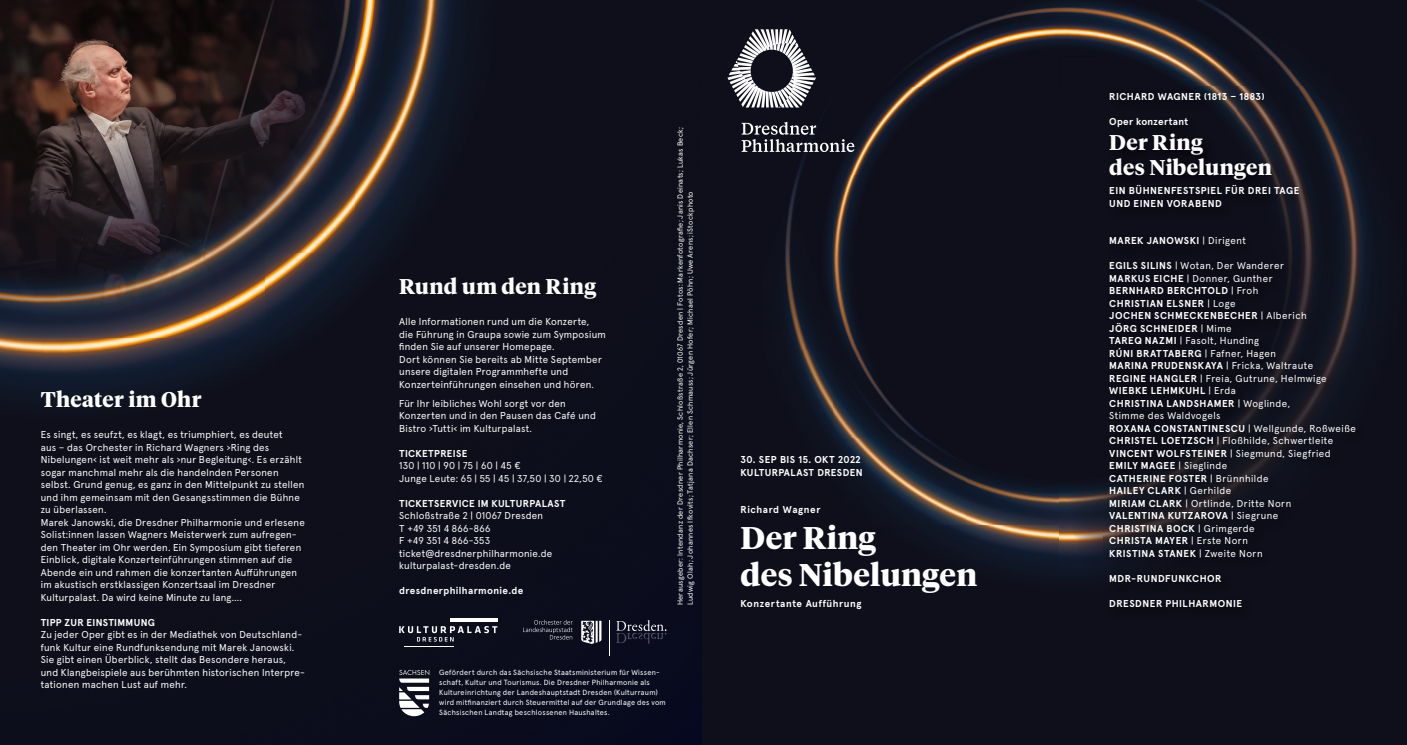
<style>
.page{position:relative;width:1407px;height:745px;background:#fff}
.page>*{position:absolute;margin:0;border:0;box-sizing:border-box;transform-origin:0 0}
.t1{font:700 31.25px/36.2px "Tiempos Headline";letter-spacing:.01em;color:#fff}
.t2{font:700 21.25px/25px "Tiempos Headline";letter-spacing:.015em;color:#fff}
.t3{font:10px/12.5px "Apercu Pro";letter-spacing:.03em;color:#fff}
.t4{font:700 10px/12.5px "Apercu Pro";letter-spacing:.045em;color:#fff}
.t5{font:700 10px "Apercu Pro";letter-spacing:.025em;color:#fff}
.t6{font:7.5px/10px "Apercu Pro";letter-spacing:.035em;color:#fff}
.s1{font-weight:400}
</style>
<div class="page">
<img style="left:702px;top:0;width:396px;height:87px">
<img style="left:1098px;top:0;width:309px;height:56px">
<img style="left:702px;top:87px;width:357px;height:613px">
<div style="left:702px;top:700px;width:574px;height:44px;background:#0e0f1a"></div>
<svg style="left:741px;top:122px;width:113px;height:30px;background:#464750"></svg>
<svg style="left:727px;top:29px;width:89px;height:78px"></svg>
<img style="left:354px;top:0;width:348px;height:263px">
<div style="left:351px;top:263px;width:351px;height:481px;background:#0d0e1b"></div>
<img style="left:0;top:338px;width:351px;height:406px">
<div style="left:1059px;top:56px;width:87px;height:129px;background:#0e0f1a"></div>
<img style="left:1146px;top:56px;width:261px;height:43px">
<div style="left:1371px;top:99px;width:36px;height:301px;background:#0e101b"></div>
<img style="left:1059px;top:185px;width:44px;height:387px">
<div style="left:1363px;top:400px;width:44px;height:344px;background:#0e0f1a"></div>
<div style="left:1059px;top:572px;width:87px;height:129px;background:#0e0f1a"></div>
<div style="left:1146px;top:623px;width:130px;height:78px;background:#0e0f1a"></div>
<div style="left:1276px;top:623px;width:87px;height:121px;background:#0e0f1a"></div>
<svg style="left:523px;top:619px;width:50px;height:20px"></svg>
<svg style="left:581px;top:620px;width:20px;height:23px"></svg>
<svg style="left:616px;top:619px;width:50px;height:24px"></svg>
<hr style="left:609px;top:619px;width:1px;height:36px;background:#fff">
<svg style="left:399px;top:625px;width:98px;height:16px;background:#393a46"></svg>
<hr style="left:450px;top:618px;width:47px;height:3px;background:#fff">
<hr style="left:404px;top:645px;width:50px;height:1px;background:#fff">
<img style="left:0;top:0;width:354px;height:338px">
<img style="left:1103px;top:86px;width:268px;height:537px">
<svg style="left:399px;top:669px;width:30px;height:46px"></svg>
<h2 class="t2" style="left:41px;top:385px;width:162px">Theater im Ohr</h2>
<p class="t3" style="left:41px;top:427px;width:266px">Es singt, es seufzt, es klagt, es triumphiert, es deutet<br>aus – das Orchester in Richard Wagners ›Ring des Nibelungen‹ ist weit mehr als ›nur Begleitung‹. Es erzählt sogar manchmal mehr als die handelnden Personen selbst. Grund genug, es ganz in den Mittelpunkt zu stellen und ihm gemeinsam mit den Gesangsstimmen die Bühne zu überlassen.<br>Marek Janowski, die Dresdner Philharmonie und erlesene Solist:innen lassen Wagners Meisterwerk zum aufregen&shy;den Theater im Ohr werden. Ein Symposium gibt tieferen Einblick, digitale Konzerteinführungen stimmen auf die Abende ein und rahmen die konzertanten Aufführungen im akustisch erstklassigen Konzertsaal im Dresdner Kulturpalast. Da wird keine Minute zu lang….</p>
<p class="t4" style="left:41px;top:615px;width:116px">TIPP ZUR EINSTIMMUNG</p>
<p class="t3" style="left:41px;top:627px;width:266px">Zu jeder Oper gibt es in der Mediathek von Deutschland&shy;funk Kultur eine Rundfunksendung mit Marek Janowski.<br>Sie gibt einen Überblick, stellt das Besondere heraus, und Klangbeispiele aus berühmten historischen Interpre&shy;tationen machen Lust auf mehr.</p>
<h2 class="t2" style="left:399px;top:273px;width:199px">Rund um den Ring</h2>
<p class="t3" style="left:399px;top:314px;width:208px">Alle Informationen rund um die Konzerte, die Führung in Graupa sowie zum Symposium finden Sie auf unserer Homepage.<br>Dort können Sie bereits ab Mitte September unsere digitalen Programmhefte und Konzerteinführungen einsehen und hören.</p>
<p class="t3" style="left:399px;top:396px;width:198px">Für Ihr leibliches Wohl sorgt vor den<br>Konzerten und in den Pausen das Café und<br>Bistro ›Tutti‹ im Kulturpalast.</p>
<p class="t5" style="left:399px;top:445px;width:70px">TICKETPREISE</p>
<p class="t3" style="left:399px;top:458px;width:205px">130 | 110 | 90 | 75 | 60 | 45 €<br>Junge Leute: 65 | 55 | 45 | 37,50 | 30 | 22,50 €</p>
<p class="t4" style="left:399px;top:496px;width:168px">TICKETSERVICE IM KULTURPALAST</p>
<p class="t3" style="left:399px;top:508px;width:155px">Schloßstraße 2 | 01067 Dresden<br>T +49 351 4 866-866<br>F +49 351 4 866-353 ticket@dresdnerphilharmonie.de kulturpalast-dresden.de</p>
<p class="t4" style="left:399px;top:583px;width:126px">dresdnerphilharmonie.de</p>
<p class="t6" style="left:675px;top:605px;width:479px;rotate:-90deg">Herausgeber: Intendanz der Dresdner Philharmonie, Schloßstraße 2, 01067 Dresden | Fotos: Markenfotografie; Janis Deinats; Lukas Beck;<br>Ludwig Olah; Johannes Ifkovits; Tatjana Dachser; Ellen Schmauss; Jürgen Hofer; Michael Pöhn; Uwe Arens; iStockphoto</p>
<p class="t6" style="left:439px;top:666px;width:228px">Gefördert durch das Sächsische Staatsministerium für Wissen&shy;schaft, Kultur und Tourismus. Die Dresdner Philharmonie als Kultureinrichtung der Landeshauptstadt Dresden (Kulturraum) wird mitfinanziert durch Steuermittel auf der Grundlage des vom Sächsischen Landtag beschlossenen Haushaltes.</p>
<p class="t4" style="left:740px;top:452px;width:124px">30. SEP BIS 15. OKT 2022<br>KULTURPALAST DRESDEN</p>
<p class="t4" style="left:740px;top:502px;width:82px">Richard Wagner</p>
<h1 class="t1" style="left:740px;top:518px;width:238px">Der Ring<br>des Nibelungen</h1>
<p class="t4" style="left:740px;top:596px;width:123px">Konzertante Aufführung</p>
<p class="t4" style="left:1109px;top:90px;width:157px">RICHARD WAGNER (1813 – 1883)</p>
<p class="t4" style="left:1109px;top:115px;width:80px">Oper konzertant</p>
<h2 class="t2" style="left:1109px;top:129px;width:164px">Der Ring<br>des Nibelungen</h2>
<p class="t4" style="left:1109px;top:183px;width:192px">EIN BÜHNENFESTSPIEL FÜR DREI TAGE<br>UND EINEN VORABEND</p>
<p class="t4" style="left:1109px;top:233px;width:138px">MAREK JANOWSKI <span class="s1">| Dirigent</span></p>
<p class="t4" style="left:1109px;top:258px;width:248px">EGILS SILINS <span class="s1">| Wotan, Der Wanderer<br></span>MARKUS EICHE <span class="s1">| Donner, Gunther<br></span>BERNHARD BERCHTOLD <span class="s1">| Froh<br></span>CHRISTIAN ELSNER <span class="s1">| Loge<br></span>JOCHEN SCHMECKENBECHER <span class="s1">| Alberich<br></span>JÖRG SCHNEIDER <span class="s1">| Mime<br></span>TAREQ NAZMI <span class="s1">| Fasolt, Hunding<br></span>RÚNI BRATTABERG <span class="s1">| Fafner, Hagen<br></span>MARINA PRUDENSKAYA <span class="s1">| Fricka, Waltraute<br></span>REGINE HANGLER <span class="s1">| Freia, Gutrune, Helmwige<br></span>WIEBKE LEHMKUHL <span class="s1">| Erda<br></span>CHRISTINA LANDSHAMER <span class="s1">| Woglinde,<br>Stimme des Waldvogels<br></span>ROXANA CONSTANTINESCU <span class="s1">| Wellgunde, Roßweiße<br></span>CHRISTEL LOETZSCH <span class="s1">| Floßhilde, Schwertleite<br></span>VINCENT WOLFSTEINER <span class="s1">| Siegmund, Siegfried<br></span>EMILY MAGEE <span class="s1">| Sieglinde<br></span>CATHERINE FOSTER <span class="s1">| Brünnhilde<br></span>HAILEY CLARK <span class="s1">| Gerhilde<br></span>MIRIAM CLARK <span class="s1">| Ortlinde, Dritte Norn<br></span>VALENTINA KUTZAROVA <span class="s1">| Siegrune<br></span>CHRISTINA BOCK <span class="s1">| Grimgerde<br></span>CHRISTA MAYER <span class="s1">| Erste Norn<br></span>KRISTINA STANEK <span class="s1">| Zweite Norn</span></p>
<p class="t4" style="left:1109px;top:571px;width:114px">MDR-RUNDFUNKCHOR</p>
<p class="t4" style="left:1109px;top:596px;width:134px">DRESDNER PHILHARMONIE</p>
</div>
